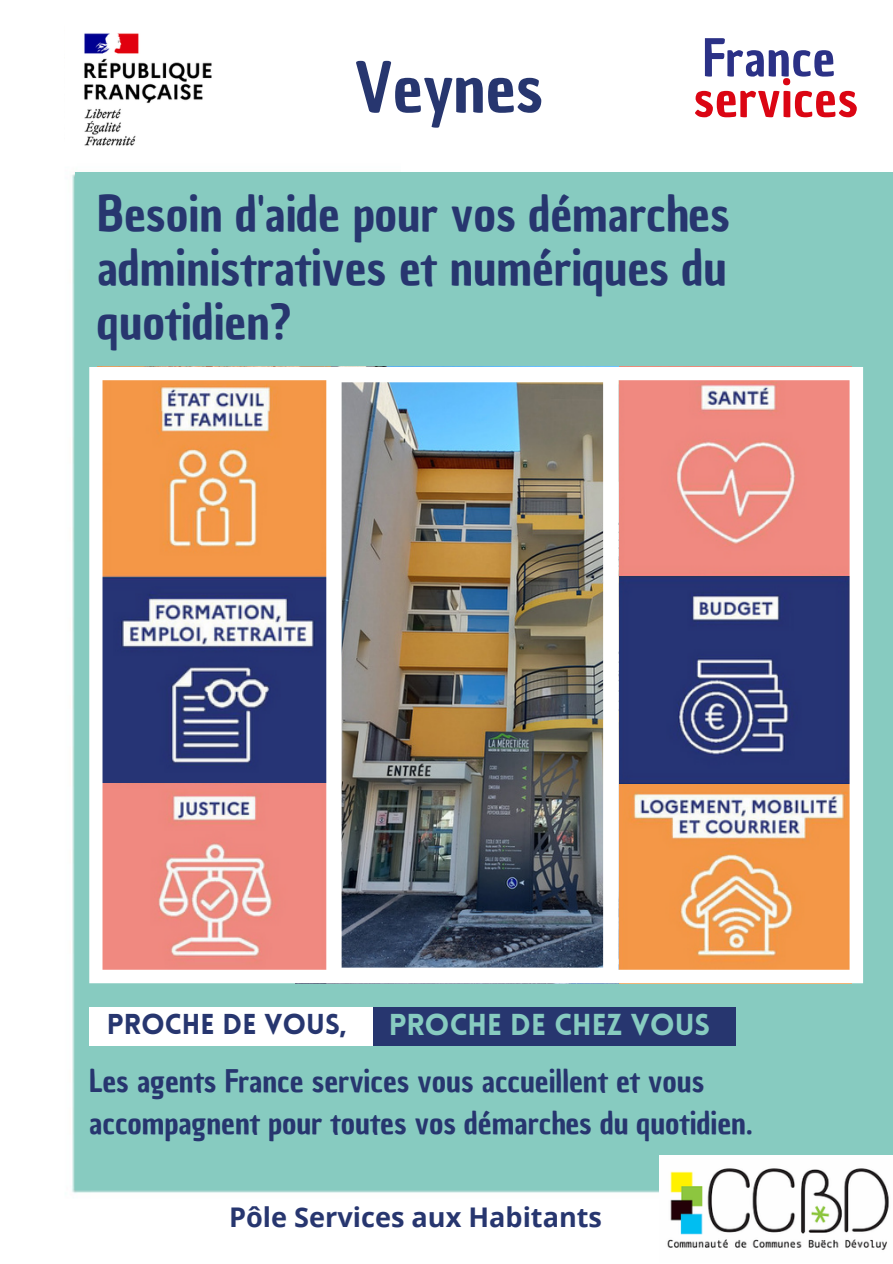
<style>
.page{position:relative;width:893px;height:1264px;background:#fff}
.page>*{position:absolute;margin:0;border:0;box-sizing:border-box;transform-origin:0 0}
.t1{font:66.3px "Chau Philomene One";color:#27366f}
.t2{font:49.95px "Chau Philomene One";letter-spacing:.01em;color:#db0513}
.t3{font:49.95px "Chau Philomene One";letter-spacing:.01em;color:#2b3186}
.t4{font:47.85px/54px "Chau Philomene One";color:#27366f;text-align:justify}
.t5{font:30.45px/41.5px "Chau Philomene One";color:#27366f}
.t6{font:900 29.55px "Lovelo";color:#87cbc0}
.t7{font:900 28.05px "Lovelo";color:#27366f}
.t8{font:700 27.15px "Open Sans";color:#27366f}
</style>
<div class="page">
<div style="left:75px;top:172px;width:817px;height:1017px;background:#87cbc0"></div>
<img style="left:659px;top:1155px;width:233px;height:95px">
<img style="left:89px;top:367px;width:774px;height:616px">
<img style="left:84px;top:33px;width:128px;height:113px">
<div style="left:372px;top:1007px;width:363px;height:38px;background:#27366f"></div>
<div style="left:89px;top:1007px;width:283px;height:38px;background:#fff"></div>
<h1 class="t1" style="left:354px;top:43px;width:190px">Veynes</h1>
<h2 class="t3" style="left:702px;top:24px;width:134px">France</h2>
<h2 class="t2" style="left:693px;top:65px;width:166px">services</h2>
<h3 class="t4" style="left:97px;top:187px;width:634px">Besoin d'aide pour vos démarches administratives et numériques du quotidien?</h3>
<p class="t7" style="left:107px;top:1012px;width:241px">PROCHE DE VOUS,</p>
<p class="t6" style="left:388px;top:1012px;width:323px">PROCHE DE CHEZ VOUS</p>
<p class="t5" style="left:89px;top:1060px;width:664px">Les agents France services vous accueillent et vous accompagnent pour toutes vos démarches du quotidien.</p>
<p class="t8" style="left:229px;top:1197px;width:374px">Pôle Services aux Habitants</p>
</div>
